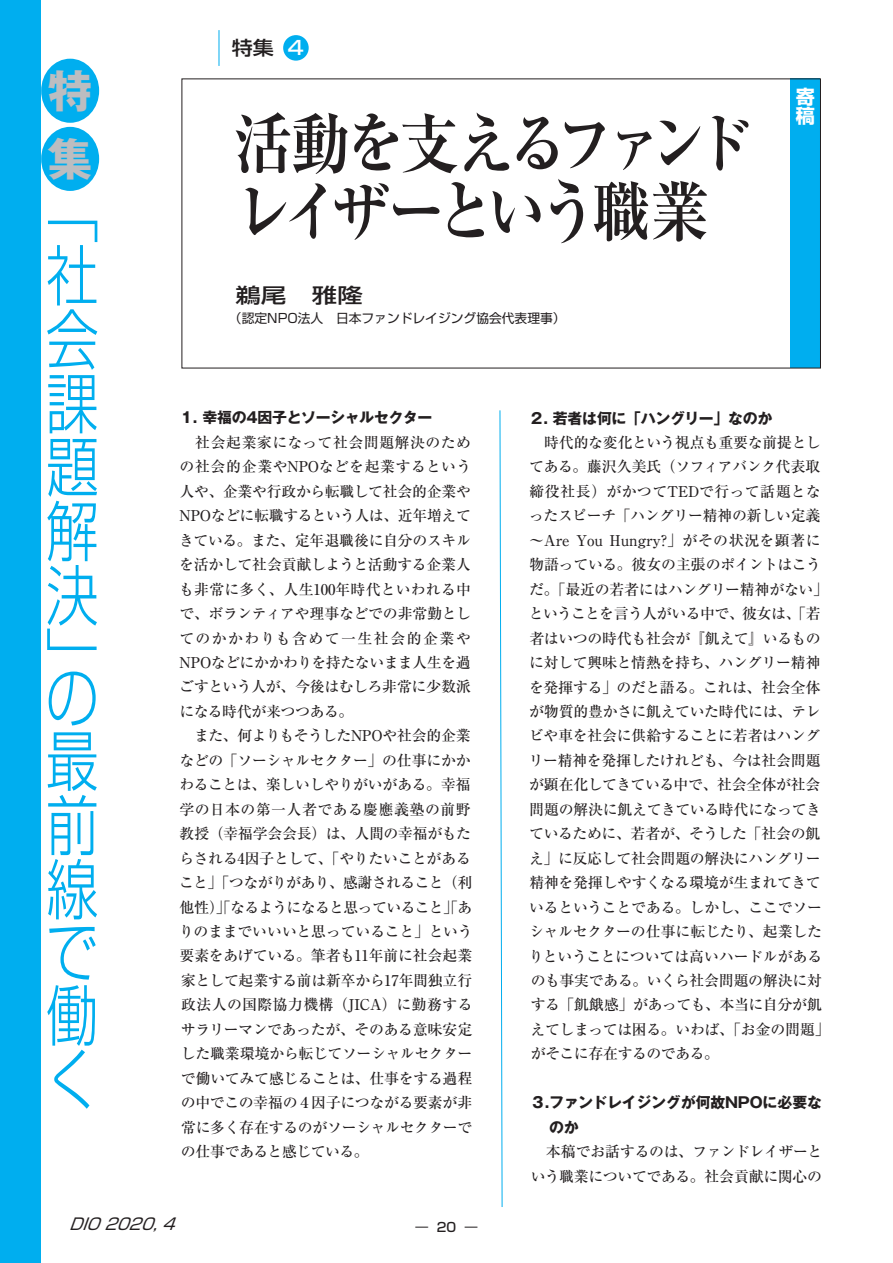
<style>
.page{position:relative;width:893px;height:1263px;background:#fff}
.page>*{position:absolute;margin:0;border:0;box-sizing:border-box;transform-origin:0 0}
.t1{font:700 65.85px/67.9px "Ryumin Pro";letter-spacing:-.13em;color:#231f20;scale:.9 1}
.t2{font:300 65.85px/64.2px "Shin Go Pro";color:#00aeef;text-align:justify;scale:.8 1}
.t3{font:700 44.85px "Gothic MB101 Pro";color:#bcbdc0}
.t4{font:500 20.4px "Shin Go Pro";color:#231f20;scale:1.25 1}
.t5{font:500 19.2px "Shin Go Pro";color:#231f20;scale:1.1 1}
.t6{font:700 19.2px/19.2px "Shin Go Pro";color:#fff}
.t7{font:italic 15.9px "Shin Go Pro";color:#231f20}
.t8{font:500 14.85px/24.5px "Ryumin Pro";letter-spacing:-.02em;color:#231f20}
.t9{font:700 14.85px/24.5px "Gothic MB101 Pro";letter-spacing:-.015em;color:#231f20}
.t10{font:12.75px "Shin Go Pro";color:#231f20}
.t11{font:500 12.75px "Shin Go Pro";color:#231f20}
.s1{color:#fff}
</style>
<div class="page">
<svg style="left:499px;top:410px;width:4px;height:797px"></svg>
<div style="left:790px;top:79px;width:30px;height:289px;background:#00aeef"></div>
<div style="left:0;top:0;width:40px;height:1263px;background:#00aeef"></div>
<div style="left:41px;top:59px;width:58px;height:64px;background:#00aeef;border-radius:50%"></div>
<div style="left:41px;top:127px;width:58px;height:64px;background:#00aeef;border-radius:50%"></div>
<div style="left:283px;top:35px;width:26px;height:26px;background:#00aeef;border-radius:50%"></div>
<hr style="left:219px;top:30px;width:1px;height:36px;background:#00aeef">
<h2 class="t3" style="left:48px;top:53px;width:46px">特</h2>
<h2 class="t3" style="left:48px;top:122px;width:46px">集</h2>
<h1 class="t2" style="left:46px;top:171px;width:66px">「社会課題解決」</h1>
<h1 class="t2" style="left:46px;top:658px;width:65px;line-height:63.6px">の最前線で働く</h1>
<p class="t5" style="left:232px;top:32px;width:67px">特集 <span class="s1">4</span></p>
<h1 class="t1" style="left:233px;top:105px;width:579px">活動を支えるファンドレイザーという職業</h1>
<h3 class="t4" style="left:235px;top:279px;width:104px">鵜尾　雅隆</h3>
<p class="t10" style="left:229px;top:308px;width:338px">（認定NPO法人　日本ファンドレイジング協会代表理事）</p>
<p class="t6" style="left:796px;top:85px;width:20px">寄稿</p>
<p class="t9" style="left:179px;top:404px;width:255px">１. 幸福の4因子とソーシャルセクター</p>
<p class="t8" style="left:179px;top:429px;width:295px">　社会起業家になって社会問題解決のための社会的企業やNPOなどを起業するという人や、企業や行政から転職して社会的企業や<br>NPOなどに転職するという人は、近年増えてきている。また、定年退職後に自分のスキルを活かして社会貢献しようと活動する企業人も非常に多く、人生100年時代といわれる中で、ボランティアや理事などでの非常勤としてのかかわりも含めて一生社会的企業や<br>NPOなどにかかわりを持たないまま人生を過ごすという人が、今後はむしろ非常に少数派になる時代が来つつある。<br>　また、何よりもそうしたNPOや社会的企業などの「ソーシャルセクター」の仕事にかかわることは、楽しいしやりがいがある。幸福学の日本の第一人者である慶應義塾の前野教授（幸福学会会長）は、人間の幸福がもたらされる4因子として、「やりたいことがあること」「つながりがあり、感謝されること（利他性）」「なるようになると思っていること」「ありのままでいいいと思っていること」という要素をあげている。筆者も11年前に社会起業家として起業する前は新卒から17年間独立行政法人の国際協力機構（JICA）に勤務するサラリーマンであったが、そのある意味安定した職業環境から転じてソーシャルセクターで働いてみて感じることは、仕事をする過程の中でこの幸福の４因子につながる要素が非常に多く存在するのがソーシャルセクターでの仕事であると感じている。</p>
<p class="t9" style="left:529px;top:404px;width:245px">２. 若者は何に「ハングリー」なのか</p>
<p class="t8" style="left:529px;top:429px;width:302px">　時代的な変化という視点も重要な前提としてある。藤沢久美氏（ソフィアバンク代表取締役社長）がかつてTEDで行って話題となったスピーチ「ハングリー精神の新しい定義～Are You Hungry?」がその状況を顕著に物語っている。彼女の主張のポイントはこうだ。「最近の若者にはハングリー精神がない」ということを言う人がいる中で、彼女は、「若者はいつの時代も社会が『飢えて』いるものに対して興味と情熱を持ち、ハングリー精神を発揮する」のだと語る。これは、社会全体が物質的豊かさに飢えていた時代には、テレビや車を社会に供給することに若者はハングリー精神を発揮したけれども、今は社会問題が顕在化してきている中で、社会全体が社会問題の解決に飢えてきている時代になってきているために、若者が、そうした「社会の飢え」に反応して社会問題の解決にハングリー精神を発揮しやすくなる環境が生まれてきているということである。しかし、ここでソーシャルセクターの仕事に転じたり、起業したりということについては高いハードルがあるのも事実である。いくら社会問題の解決に対する「飢餓感」があっても、本当に自分が飢えてしまっては困る。いわば、「お金の問題」がそこに存在するのである。</p>
<p class="t9" style="left:549px;top:1088px;width:274px;text-indent:-19px">３.ファンドレイジングが何故NPOに必要なのか</p>
<p class="t8" style="left:531px;top:1138px;width:293px">　本稿でお話するのは、ファンドレイザーという職業についてである。社会貢献に関心の</p>
<p class="t7" style="left:69px;top:1210px;width:115px">DIO2020,4</p>
<p class="t11" style="left:416px;top:1216px;width:63px">― 20 ―</p>
</div>
